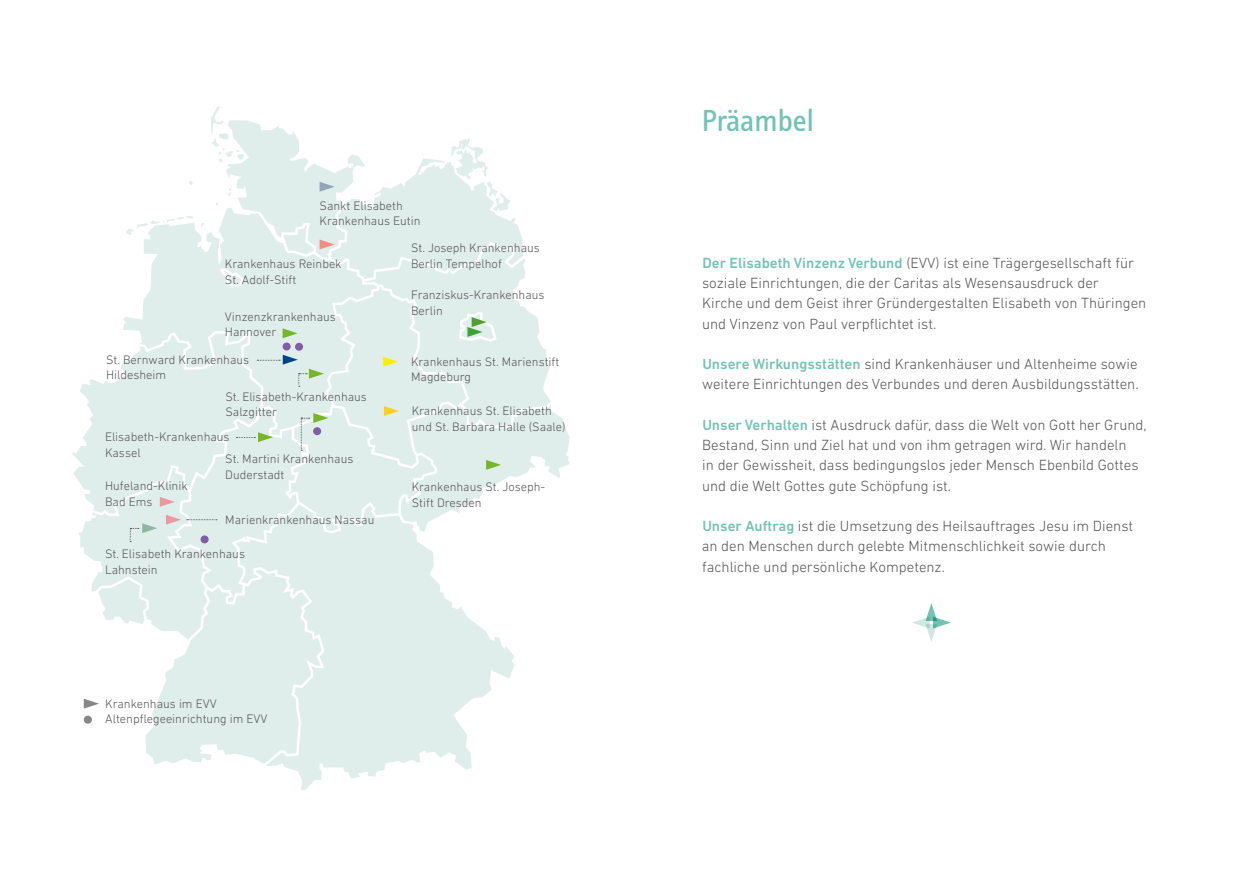
<style>
.page{position:relative;width:1259px;height:893px;background:#fff}
.page>*{position:absolute;margin:0;border:0;box-sizing:border-box;transform-origin:0 0}
.t1{font:31.5px "Info Text";letter-spacing:-.02em;color:#72c3b4}
.t2{font:300 15px/20.2px "DIN Next LT Pro";color:#565655}
.t3{font:300 12.6px/15.8px "DIN Next LT Pro";color:#565655}
.s1{font-weight:500;color:#72c3b4}
</style>
<div class="page">
<svg style="left:912px;top:603px;width:39px;height:39px"></svg>
<svg style="left:267px;top:765px;width:205px;height:25px"></svg>
<svg style="left:72px;top:106px;width:498px;height:659px"></svg>
<p class="t3" style="left:319px;top:197px;width:103px">Sankt Elisabeth<br>Krankenhaus Eutin</p>
<p class="t3" style="left:225px;top:256px;width:118px">Krankenhaus Reinbek<br>St. Adolf-Stift</p>
<p class="t3" style="left:411px;top:240px;width:130px">St. Joseph Krankenhaus<br>Berlin Tempelhof</p>
<p class="t3" style="left:411px;top:287px;width:135px">Franziskus-Krankenhaus<br>Berlin</p>
<p class="t3" style="left:225px;top:308px;width:112px">Vinzenzkrankenhaus<br>Hannover</p>
<p class="t3" style="left:106px;top:351px;width:145px">St. Bernward Krankenhaus<br>Hildesheim</p>
<p class="t3" style="left:411px;top:353px;width:150px">Krankenhaus St. Marienstift<br>Magdeburg</p>
<p class="t3" style="left:412px;top:403px;width:155px">Krankenhaus St. Elisabeth und St. Barbara Halle (Saale)</p>
<p class="t3" style="left:225px;top:388px;width:143px">St. Elisabeth-Krankenhaus<br>Salzgitter</p>
<p class="t3" style="left:225px;top:451px;width:130px">St. Martini Krankenhaus<br>Duderstadt</p>
<p class="t3" style="left:105px;top:429px;width:126px">Elisabeth-Krankenhaus<br>Kassel</p>
<p class="t3" style="left:105px;top:478px;width:84px">Hufeland-Klinik<br>Bad Ems</p>
<p class="t3" style="left:225px;top:511px;width:151px">Marienkrankenhaus Nassau</p>
<p class="t3" style="left:105px;top:545px;width:141px">St. Elisabeth Krankenhaus<br>Lahnstein</p>
<p class="t3" style="left:412px;top:479px;width:135px">Krankenhaus St. Joseph-<br>Stift Dresden</p>
<p class="t3" style="left:105px;top:695px;width:164px">Krankenhaus im EVV<br>Altenpflegeeinrichtung im EVV</p>
<h1 class="t1" style="left:702px;top:104px;width:114px">Präambel</h1>
<p class="t2" style="left:702px;top:252px;width:446px"><span class="s1">Der Elisabeth Vinzenz Verbund</span> (EVV) ist eine Trägergesellschaft für soziale Einrichtungen, die der Caritas als Wesensausdruck der<br>Kirche und dem Geist ihrer Gründergestalten Elisabeth von Thüringen und Vinzenz von Paul verpflichtet ist.</p>
<p class="t2" style="left:702px;top:354px;width:438px"><span class="s1">Unsere Wirkungsstätten</span> sind Krankenhäuser und Altenheime sowie weitere Einrichtungen des Verbundes und deren Ausbildungsstätten.</p>
<p class="t2" style="left:702px;top:414px;width:446px"><span class="s1">Unser Verhalten</span> ist Ausdruck dafür, dass die Welt von Gott her Grund, Bestand, Sinn und Ziel hat und von ihm getragen wird. Wir handeln<br>in der Gewissheit, dass bedingungslos jeder Mensch Ebenbild Gottes und die Welt Gottes gute Schöpfung ist.</p>
<p class="t2" style="left:702px;top:516px;width:433px"><span class="s1">Unser Auftrag</span> ist die Umsetzung des Heilsauftrages Jesu im Dienst an den Menschen durch gelebte Mitmenschlichkeit sowie durch fachliche und persönliche Kompetenz.</p>
</div>
